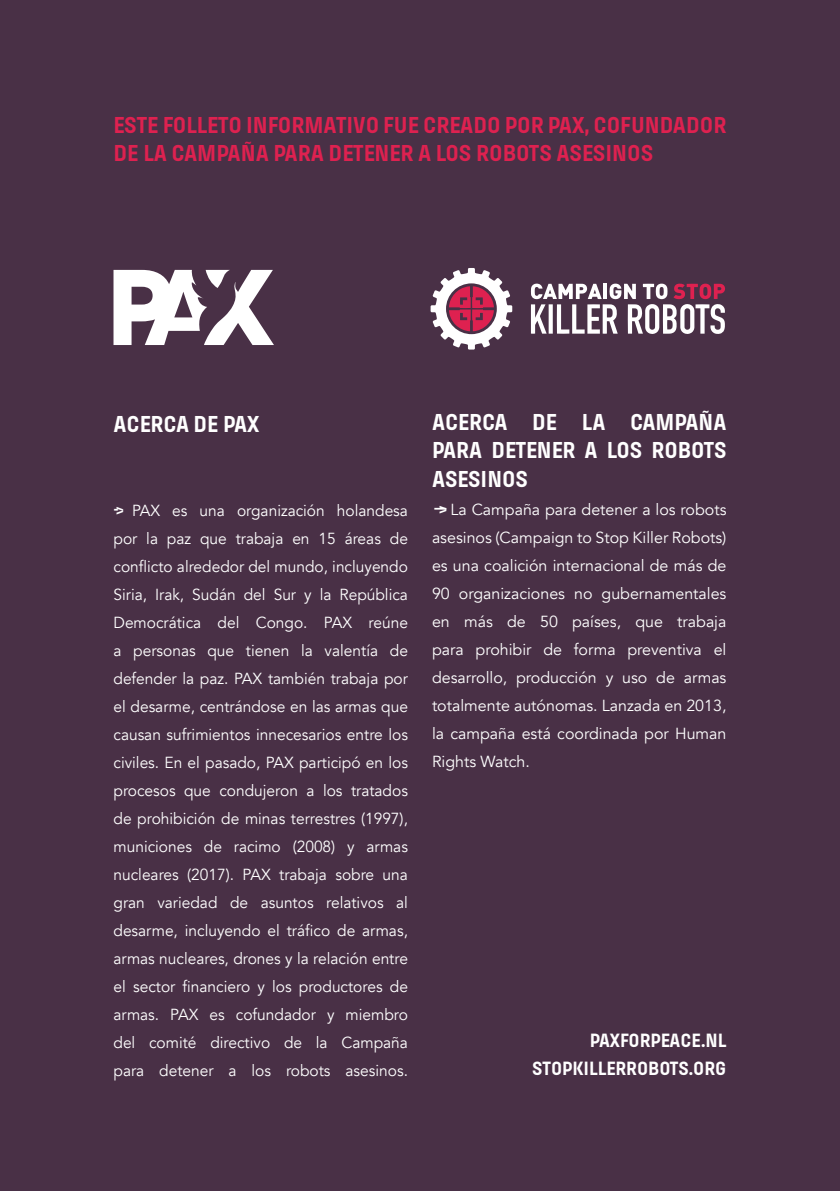
<style>
.page{position:relative;width:840px;height:1191px;background:#fff}
.page>*{position:absolute;margin:0;border:0;box-sizing:border-box;transform-origin:0 0}
.t1{font:700 24px/28px "Pilcrow";color:#de2150}
.t2{font:700 24px/28px "Pilcrow";color:#fff;text-align:justify}
.t3{font:700 20px/28px "Pilcrow";color:#fff;text-align:right}
.t4{font:16px/28px "Avenir";color:#fff;text-align:justify}
.s1{font-family:"Pilcrow";font-weight:700}
</style>
<div class="page">
<div style="left:0;top:0;width:839px;height:1191px;background:#493046"></div>
<svg style="left:113px;top:270px;width:161px;height:75px"></svg>
<svg style="left:530px;top:283px;width:194px;height:51px"></svg>
<hr style="left:603px;top:284px;width:3px;height:15px;background:#fff">
<svg style="left:430px;top:268px;width:82px;height:82px"></svg>
<h1 class="t1" style="left:113px;top:111px;width:614px">ESTE FOLLETO INFORMATIVO FUE CREADO POR PAX, COFUNDADOR<br>DE LA CAMPAÑA PARA DETENER A LOS ROBOTS ASESINOS</h1>
<h1 class="t2" style="left:113px;top:410px;width:147px">ACERCA DE PAX</h1>
<p class="t4" style="left:113px;top:496px;width:296px"><span class="s1">-&gt;</span> PAX es una organización holandesa por la paz que trabaja en 15 áreas de conflicto alrededor del mundo, incluyendo Siria, Irak, Sudán del Sur y la República Democrática del Congo. PAX reúne a personas que tienen la valentía de defender la paz. PAX también trabaja por el desarme, centrándose en las armas que causan sufrimientos innecesarios entre los civiles. En el pasado, PAX participó en los procesos que condujeron a los tratados de prohibición de minas terrestres (1997), municiones de racimo (2008) y armas nucleares (2017). PAX trabaja sobre una gran variedad de asuntos relativos al desarme, incluyendo el tráfico de armas, armas nucleares, drones y la relación entre el sector financiero y los productores de armas. PAX es cofundador y miembro del comité directivo de la Campaña para detener a los robots asesinos.</p>
<h1 class="t2" style="left:432px;top:409px;width:296px">ACERCA DE LA CAMPAÑA PARA DETENER A LOS ROBOTS ASESINOS</h1>
<p class="t4" style="left:432px;top:495px;width:296px"><span class="s1">-&gt;</span> La Campaña para detener a los robots asesinos (Campaign to Stop Killer Robots) es una coalición internacional de más de 90 organizaciones no gubernamentales en más de 50 países, que trabaja para prohibir de forma preventiva el desarrollo, producción y uso de armas totalmente autónomas. Lanzada en 2013, la campaña está coordinada por Human Rights Watch.</p>
<p class="t3" style="left:532px;top:1026px;width:196px">PAXFORPEACE.NL<br>STOPKILLERROBOTS.ORG</p>
</div>
